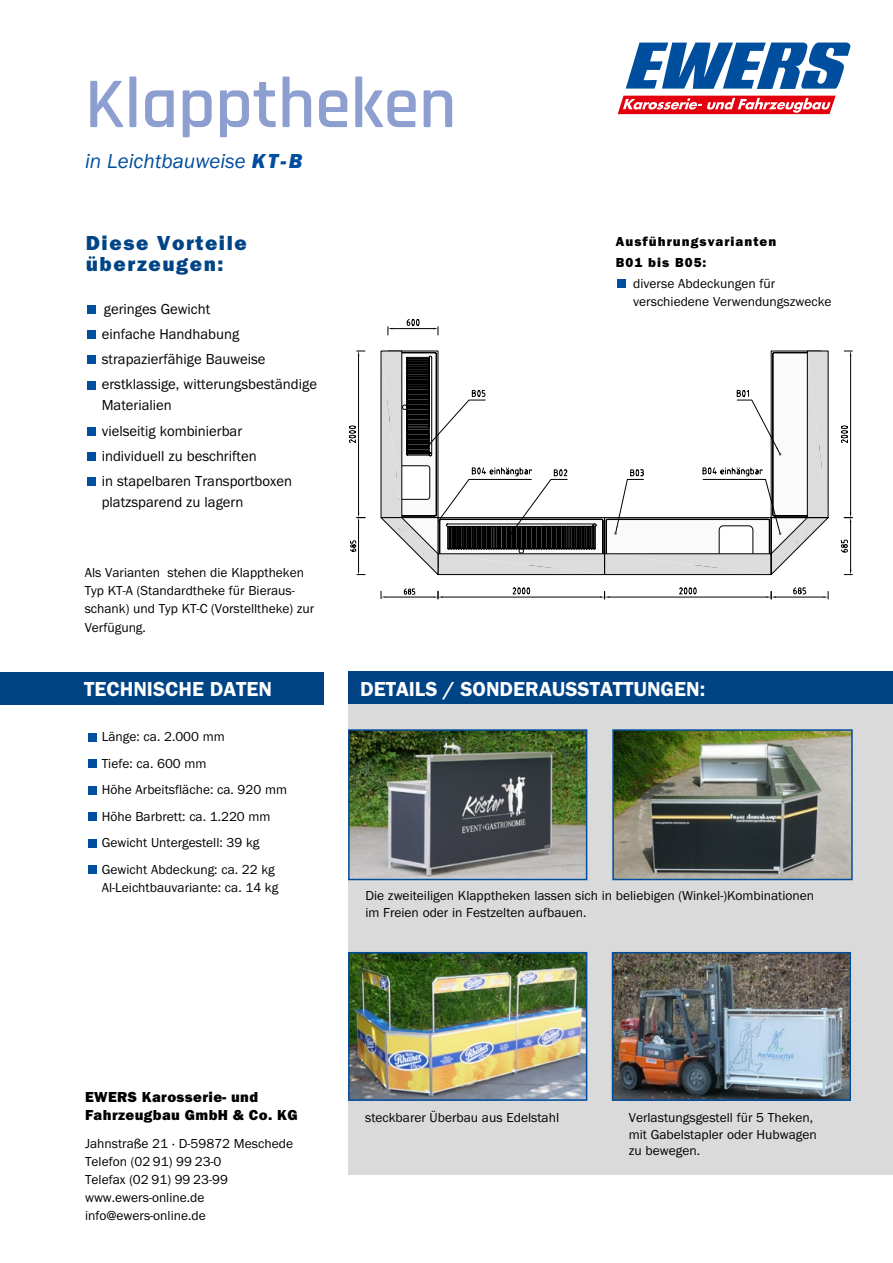
<style>
.page{position:relative;width:893px;height:1263px;background:#fff}
.page>*{position:absolute;margin:0;border:0;box-sizing:border-box;transform-origin:0 0}
.t1{font:600 72px "Rajdhani";color:#8d9ed0}
.t2{font:600 21px "Franklin Gothic Itc T";color:#fff}
.t3{font:800 21px/21px "Franklin Gothic Itc T";letter-spacing:.075em;color:#004486}
.t4{font:italic 21px "Franklin Gothic Itc T";color:#004e9e}
.t5{font:15px/25.2px "Franklin Gothic Itc T";color:#000}
.t6{font:800 15px/18px "Franklin Gothic Itc T";letter-spacing:.025em;color:#000}
.Copy{font:13.5px/18px "Franklin Gothic Itc T";color:#000}
.Copy-2{font:800 13.5px/21px "Franklin Gothic Itc T";letter-spacing:.075em;color:#000}
.s1{font-weight:800}
</style>
<div class="page">
<svg style="left:626px;top:43px;width:224px;height:46px"></svg>
<svg style="left:618px;top:96px;width:218px;height:18px"></svg>
<div style="left:348px;top:704px;width:545px;height:471px;background:#dadada"></div>
<div style="left:349px;top:671px;width:544px;height:33px;background:#004486"></div>
<div style="left:0;top:672px;width:323px;height:32px;background:#004486"></div>
<img style="left:615px;top:732px;width:235px;height:145px">
<div style="left:612px;top:729px;width:241px;height:151px;border:2px solid #004e9e"></div>
<img style="left:351px;top:732px;width:233px;height:145px">
<div style="left:348px;top:729px;width:239px;height:151px;border:2px solid #004e9e"></div>
<div style="left:88px;top:733px;width:9px;height:8px;background:#004e9e"></div>
<div style="left:88px;top:759px;width:9px;height:9px;background:#004e9e"></div>
<div style="left:88px;top:786px;width:9px;height:8px;background:#004e9e"></div>
<div style="left:88px;top:812px;width:9px;height:9px;background:#004e9e"></div>
<div style="left:88px;top:839px;width:9px;height:8px;background:#004e9e"></div>
<div style="left:88px;top:865px;width:9px;height:9px;background:#004e9e"></div>
<hr style="left:850px;top:356px;width:1px;height:157px;background:#000">
<svg style="left:844px;top:351px;width:8px;height:5px"></svg>
<svg style="left:841px;top:426px;width:7px;height:17px"></svg>
<hr style="left:850px;top:522px;width:1px;height:48px;background:#000">
<svg style="left:844px;top:513px;width:8px;height:9px"></svg>
<svg style="left:844px;top:570px;width:8px;height:5px"></svg>
<svg style="left:841px;top:540px;width:7px;height:12px"></svg>
<hr style="left:776px;top:597px;width:47px;height:1px;background:#000">
<svg style="left:823px;top:591px;width:6px;height:8px"></svg>
<svg style="left:793px;top:587px;width:13px;height:7px"></svg>
<hr style="left:609px;top:597px;width:157px;height:1px;background:#000">
<svg style="left:766px;top:591px;width:10px;height:8px"></svg>
<svg style="left:679px;top:587px;width:17px;height:7px"></svg>
<hr style="left:443px;top:597px;width:157px;height:1px;background:#000">
<svg style="left:600px;top:591px;width:9px;height:8px"></svg>
<svg style="left:512px;top:587px;width:18px;height:7px"></svg>
<hr style="left:358px;top:356px;width:1px;height:157px;background:#000">
<svg style="left:357px;top:351px;width:8px;height:5px"></svg>
<svg style="left:349px;top:426px;width:7px;height:17px"></svg>
<hr style="left:393px;top:328px;width:40px;height:1px;background:#000">
<svg style="left:388px;top:327px;width:5px;height:8px"></svg>
<svg style="left:433px;top:327px;width:6px;height:8px"></svg>
<svg style="left:407px;top:319px;width:12px;height:7px"></svg>
<svg style="left:380px;top:351px;width:448px;height:225px"></svg>
<hr style="left:385px;top:597px;width:49px;height:1px;background:#000">
<svg style="left:381px;top:591px;width:4px;height:8px"></svg>
<svg style="left:434px;top:591px;width:9px;height:8px"></svg>
<svg style="left:404px;top:589px;width:11px;height:5px"></svg>
<hr style="left:358px;top:522px;width:1px;height:48px;background:#000">
<svg style="left:357px;top:570px;width:8px;height:5px"></svg>
<svg style="left:357px;top:513px;width:8px;height:9px"></svg>
<svg style="left:350px;top:540px;width:6px;height:12px"></svg>
<div style="left:617px;top:279px;width:9px;height:9px;background:#004e9e"></div>
<div style="left:88px;top:305px;width:8px;height:9px;background:#004e9e"></div>
<div style="left:88px;top:330px;width:8px;height:9px;background:#004e9e"></div>
<div style="left:88px;top:356px;width:8px;height:8px;background:#004e9e"></div>
<div style="left:88px;top:381px;width:8px;height:8px;background:#004e9e"></div>
<div style="left:88px;top:427px;width:8px;height:9px;background:#004e9e"></div>
<div style="left:88px;top:452px;width:8px;height:9px;background:#004e9e"></div>
<div style="left:88px;top:478px;width:8px;height:8px;background:#004e9e"></div>
<img style="left:351px;top:955px;width:233px;height:143px">
<div style="left:348px;top:952px;width:239px;height:149px;border:2px solid #004e9e"></div>
<img style="left:615px;top:955px;width:233px;height:143px">
<div style="left:612px;top:952px;width:239px;height:149px;border:2px solid #004e9e"></div>
<p class="t1" style="left:85px;top:61px;width:373px">Klapptheken</p>
<p class="t4" style="left:85px;top:149px;width:219px">in Leichtbauweise <span class="s1">KT-B</span></p>
<p class="t3" style="left:86px;top:232px;width:163px">Diese Vorteile überzeugen:</p>
<p class="t5" style="left:102px;top:296px;width:217px">geringes Gewicht<br>einfache Handhabung strapazierfähige Bauweise erstklassige, witterungsbeständige</p>
<p class="t5" style="left:102px;top:393px;width:192px">Materialien<br>vielseitig kombinierbar individuell zu beschriften<br>in stapelbaren Transportboxen</p>
<p class="t5" style="left:102px;top:489px;width:143px">platzsparend zu lagern</p>
<p class="Copy" style="left:85px;top:564px;width:231px">Als Varianten stehen die Klapptheken<br>Typ KT-A (Standardtheke für Bieraus&shy;schank) und Typ KT-C (Vorstelltheke) zur<br>Verfügung.</p>
<p class="Copy-2" style="left:616px;top:231px;width:162px">Ausführungsvarianten<br>B01 bis B05:</p>
<p class="Copy" style="left:633px;top:274px;width:200px">diverse Abdeckungen für verschiedene Verwendungszwecke</p>
<p class="t2" style="left:84px;top:677px;width:189px">TECHNISCHE DATEN</p>
<p class="t2" style="left:360px;top:676px;width:346px">DETAILS / SONDERAUSSTATTUNGEN:</p>
<p class="Copy" style="left:102px;top:728px;width:125px">Länge: ca. 2.000 mm</p>
<p class="Copy" style="left:102px;top:754px;width:106px">Tiefe: ca. 600 mm</p>
<p class="Copy" style="left:102px;top:781px;width:187px">Höhe Arbeitsfläche: ca. 920 mm</p>
<p class="Copy" style="left:102px;top:807px;width:170px">Höhe Barbrett: ca. 1.220 mm</p>
<p class="Copy" style="left:102px;top:834px;width:159px">Gewicht Untergestell: 39 kg</p>
<p class="Copy" style="left:102px;top:860px;width:178px">Gewicht Abdeckung: ca. 22 kg<br>Al-Leichtbauvariante: ca. 14 kg</p>
<p class="Copy" style="left:365px;top:887px;width:450px;line-height:16.5px">Die zweiteiligen Klapptheken lassen sich in beliebigen (Winkel-)Kombinationen im Freien oder in Festzelten aufbauen.</p>
<p class="t6" style="left:85px;top:1087px;width:214px">EWERS Karosserie- und<br>Fahrzeugbau GmbH &amp; Co. KG</p>
<p class="Copy" style="left:85px;top:1135px;width:209px">Jahnstraße 21 · D-59872 Meschede<br>Telefon (02 91) 99 23-0<br>Telefax (02 91) 99 23-99 www.ewers-online.de info@ewers-online.de</p>
<p class="Copy" style="left:365px;top:1108px;width:195px">steckbarer Überbau aus Edelstahl</p>
<p class="Copy" style="left:629px;top:1109px;width:190px;line-height:16.5px">Verlastungsgestell für 5 Theken, mit Gabelstapler oder Hubwagen zu bewegen.</p>
</div>
